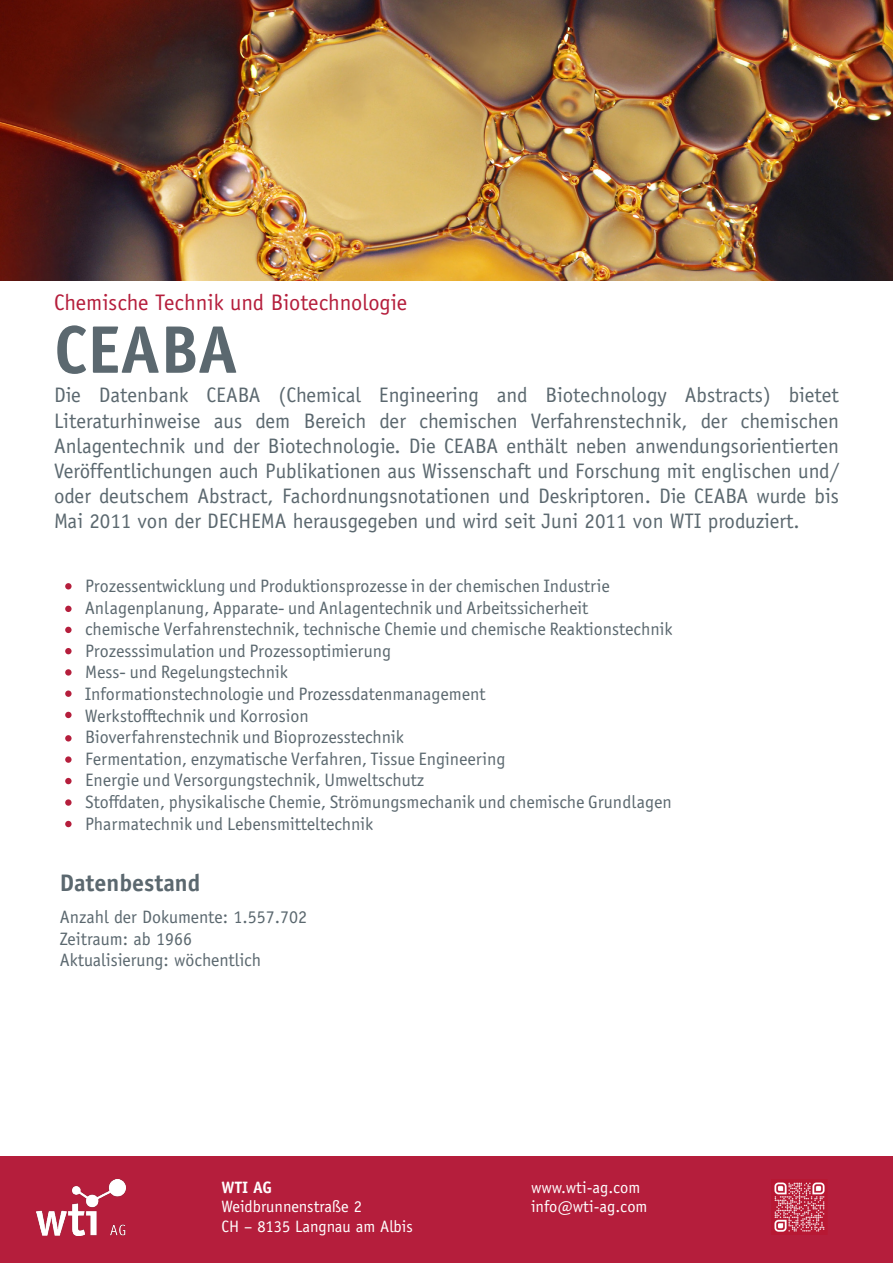
<style>
.page{position:relative;width:893px;height:1263px;background:#fff}
.page>*{position:absolute;margin:0;border:0;box-sizing:border-box;transform-origin:0 0}
.Titel{font:700 67.5px "Officina Sans Std";color:#5b686f}
.t1{font:700 24px "Officina Sans Std";color:#5b686f}
.Subtitel{font:22.5px "Officina Sans Std";color:#b51e3c}
.t2{font:21px/25.2px "Officina Sans Std";color:#5b686f;text-align:justify}
.t3{font:18px "Officina Sans ITC Pro";color:#5b686f}
.t4{font:18px "Officina Sans Std";color:#5b686f}
.t5{font:16.5px/19.8px "Officina Sans Std";color:#fff}
.t6{font:700 16.5px "Officina Sans Std";color:#fff}
</style>
<div class="page">
<div style="left:0;top:1157px;width:893px;height:106px;background:#b51e3c"></div>
<img style="left:36px;top:1179px;width:89px;height:56px">
<img style="left:774px;top:1181px;width:51px;height:52px">
<img style="left:0;top:1px;width:893px;height:280px">
<div style="left:65px;top:583px;width:7px;height:6px;background:#b51e3c;border-radius:50%"></div>
<div style="left:65px;top:627px;width:7px;height:6px;background:#b51e3c;border-radius:50%"></div>
<div style="left:65px;top:648px;width:7px;height:6px;background:#b51e3c;border-radius:50%"></div>
<svg style="left:65px;top:669px;width:7px;height:7px"></svg>
<div style="left:65px;top:690px;width:7px;height:7px;background:#b51e3c;border-radius:50%"></div>
<div style="left:65px;top:712px;width:7px;height:6px;background:#b51e3c;border-radius:50%"></div>
<div style="left:65px;top:756px;width:7px;height:7px;background:#b51e3c;border-radius:50%"></div>
<div style="left:65px;top:778px;width:7px;height:6px;background:#b51e3c;border-radius:50%"></div>
<svg style="left:65px;top:799px;width:7px;height:7px"></svg>
<div style="left:65px;top:821px;width:7px;height:6px;background:#b51e3c;border-radius:50%"></div>
<div style="left:65px;top:735px;width:7px;height:6px;background:#b51e3c;border-radius:50%"></div>
<div style="left:65px;top:606px;width:7px;height:6px;background:#b51e3c;border-radius:50%"></div>
<p class="Subtitel" style="left:54px;top:289px;width:355px">Chemische Technik und Biotechnologie</p>
<p class="Titel" style="left:54px;top:308px;width:185px">CEABA</p>
<p class="t2" style="left:54px;top:383px;width:786px">Die Datenbank CEABA (Chemical Engineering and Biotechnology Abstracts) bietet Literaturhinweise aus dem Bereich der chemischen Verfahrenstechnik, der chemischen Anlagentechnik und der Biotechnologie. Die CEABA enthält neben anwendungsorientierten Veröffentlichungen auch Publikationen aus Wissenschaft und Forschung mit englischen und/ oder deutschem Abstract, Fachordnungsnotationen und Deskriptoren. Die CEABA wurde bis Mai 2011 von der DECHEMA herausgegeben und wird seit Juni 2011 von WTI produziert.</p>
<p class="t3" style="left:85px;top:575px;width:526px">Prozessentwicklung und Produktionsprozesse in der chemischen Industrie</p>
<p class="t3" style="left:85px;top:597px;width:504px">Anlagenplanung, Apparate- und Anlagentechnik und Arbeitssicherheit</p>
<p class="t3" style="left:85px;top:618px;width:589px">chemische Verfahrenstechnik, technische Chemie und chemische Reaktionstechnik</p>
<p class="t3" style="left:85px;top:640px;width:307px">Prozesssimulation und Prozessoptimierung</p>
<p class="t3" style="left:85px;top:662px;width:204px">Mess- und Regelungstechnik</p>
<p class="t3" style="left:85px;top:683px;width:402px">Informationstechnologie und Prozessdatenmanagement</p>
<p class="t3" style="left:85px;top:705px;width:225px">Werkstofftechnik und Korrosion</p>
<p class="t3" style="left:85px;top:726px;width:320px">Bioverfahrenstechnik und Bioprozesstechnik</p>
<p class="t3" style="left:85px;top:748px;width:422px">Fermentation, enzymatische Verfahren, Tissue Engineering</p>
<p class="t3" style="left:85px;top:770px;width:340px">Energie und Versorgungstechnik, Umweltschutz</p>
<p class="t3" style="left:85px;top:791px;width:588px">Stoffdaten, physikalische Chemie, Strömungsmechanik und chemische Grundlagen</p>
<p class="t3" style="left:85px;top:813px;width:289px">Pharmatechnik und Lebensmitteltechnik</p>
<p class="t1" style="left:60px;top:868px;width:142px">Datenbestand</p>
<p class="t4" style="left:60px;top:906px;width:249px">Anzahl der Dokumente: 1.557.702</p>
<p class="t4" style="left:60px;top:928px;width:134px">Zeitraum: ab 1966</p>
<p class="t4" style="left:60px;top:950px;width:203px">Aktualisierung: wöchentlich</p>
<p class="t6" style="left:222px;top:1177px;width:52px">WTI AG</p>
<p class="t5" style="left:222px;top:1197px;width:193px">Weidbrunnenstraße 2<br>CH – 8135 Langnau am Albis</p>
<p class="t5" style="left:531px;top:1177px;width:118px">www.wti-ag.com info@wti-ag.com</p>
</div>
